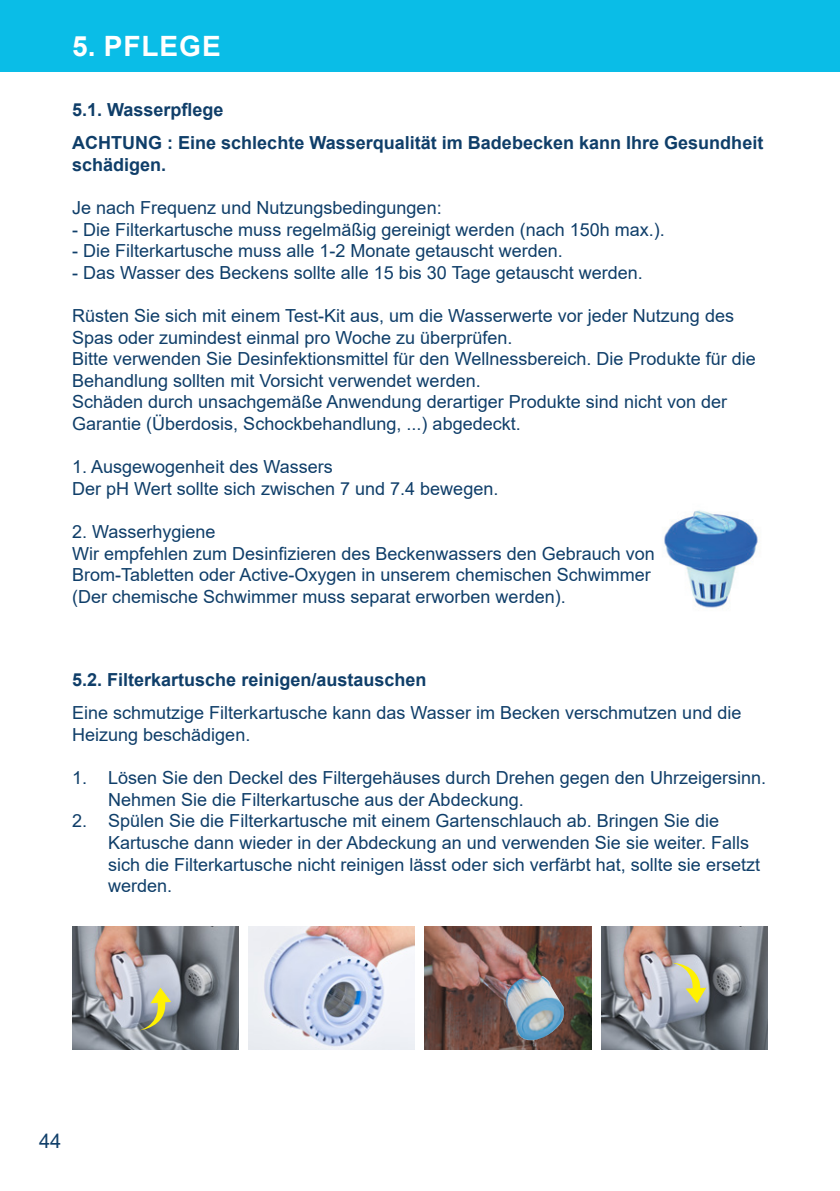
<style>
.page{position:relative;width:840px;height:1191px;background:#fff}
.page>*{position:absolute;margin:0;border:0;box-sizing:border-box;transform-origin:0 0}
.Titre_niv__1{font:700 28px "Arial";letter-spacing:.035em;color:#fff}
.t1{font:20px "Arial";color:#0f3e69}
.t2{font:18px/21.6px "Arial";color:#0f3e69}
.Titre_niv__2{font:700 18px/21.6px "Arial";color:#0f3e69}
</style>
<div class="page">
<div style="left:0;top:0;width:839px;height:72px;background:#0abde7"></div>
<img style="left:664px;top:510px;width:94px;height:98px">
<img style="left:424px;top:926px;width:167px;height:123px">
<img style="left:505px;top:976px;width:60px;height:64px">
<img style="left:248px;top:926px;width:166px;height:123px">
<img style="left:601px;top:926px;width:166px;height:123px">
<svg style="left:671px;top:962px;width:34px;height:41px"></svg>
<img style="left:72px;top:926px;width:166px;height:123px">
<svg style="left:140px;top:987px;width:31px;height:43px"></svg>
<p class="Titre_niv__1" style="left:72px;top:26px;width:150px">5. PFLEGE</p>
<p class="Titre_niv__2" style="left:72px;top:99px;width:153px">5.1. Wasserpflege</p>
<p class="Titre_niv__2" style="left:72px;top:132px;width:692px">ACHTUNG : Eine schlechte Wasserqualität im Badebecken kann Ihre Gesundheit schädigen.</p>
<p class="t2" style="left:72px;top:197px;width:371px">Je nach Frequenz und Nutzungsbedingungen:</p>
<p class="t2" style="left:72px;top:218px;width:594px">- Die Filterkartusche muss regelmäßig gereinigt werden (nach 150h max.).</p>
<p class="t2" style="left:72px;top:240px;width:492px">- Die Filterkartusche muss alle 1-2 Monate getauscht werden.</p>
<p class="t2" style="left:72px;top:261px;width:572px">- Das Wasser des Beckens sollte alle 15 bis 30 Tage getauscht werden.</p>
<p class="t2" style="left:72px;top:305px;width:663px">Rüsten Sie sich mit einem Test-Kit aus, um die Wasserwerte vor jeder Nutzung des<br>Spas oder zumindest einmal pro Woche zu überprüfen.</p>
<p class="t2" style="left:72px;top:348px;width:684px">Bitte verwenden Sie Desinfektionsmittel für den Wellnessbereich. Die Produkte für die<br>Behandlung sollten mit Vorsicht verwendet werden.</p>
<p class="t2" style="left:72px;top:391px;width:656px">Schäden durch unsachgemäße Anwendung derartiger Produkte sind nicht von der<br>Garantie (Überdosis, Schockbehandlung, ...) abgedeckt.</p>
<p class="t2" style="left:72px;top:456px;width:262px">1. Ausgewogenheit des Wassers</p>
<p class="t2" style="left:72px;top:477px;width:427px">Der pH Wert sollte sich zwischen 7 und 7.4 bewegen.</p>
<p class="t2" style="left:72px;top:521px;width:145px">2. Wasserhygiene</p>
<p class="t2" style="left:72px;top:542px;width:584px">Wir empfehlen zum Desinfizieren des Beckenwassers den Gebrauch von<br>Brom-Tabletten oder Active-Oxygen in unserem chemischen Schwimmer (Der chemische Schwimmer muss separat erworben werden).</p>
<p class="Titre_niv__2" style="left:72px;top:669px;width:356px">5.2. Filterkartusche reinigen/austauschen</p>
<p class="t2" style="left:72px;top:702px;width:670px">Eine schmutzige Filterkartusche kann das Wasser im Becken verschmutzen und die<br>Heizung beschädigen.</p>
<p class="t2" style="left:108px;top:767px;width:659px;text-indent:-36px">1. Lösen Sie den Deckel des Filtergehäuses durch Drehen gegen den Uhrzeigersinn.<br>Nehmen Sie die Filterkartusche aus der Abdeckung.</p>
<p class="t2" style="left:108px;top:810px;width:653px;text-indent:-36px">2. Spülen Sie die Filterkartusche mit einem Gartenschlauch ab. Bringen Sie die Kartusche dann wieder in der Abdeckung an und verwenden Sie sie weiter. Falls sich die Filterkartusche nicht reinigen lässt oder sich verfärbt hat, sollte sie ersetzt werden.</p>
<p class="t1" style="left:39px;top:1127px;width:24px">44</p>
</div>
